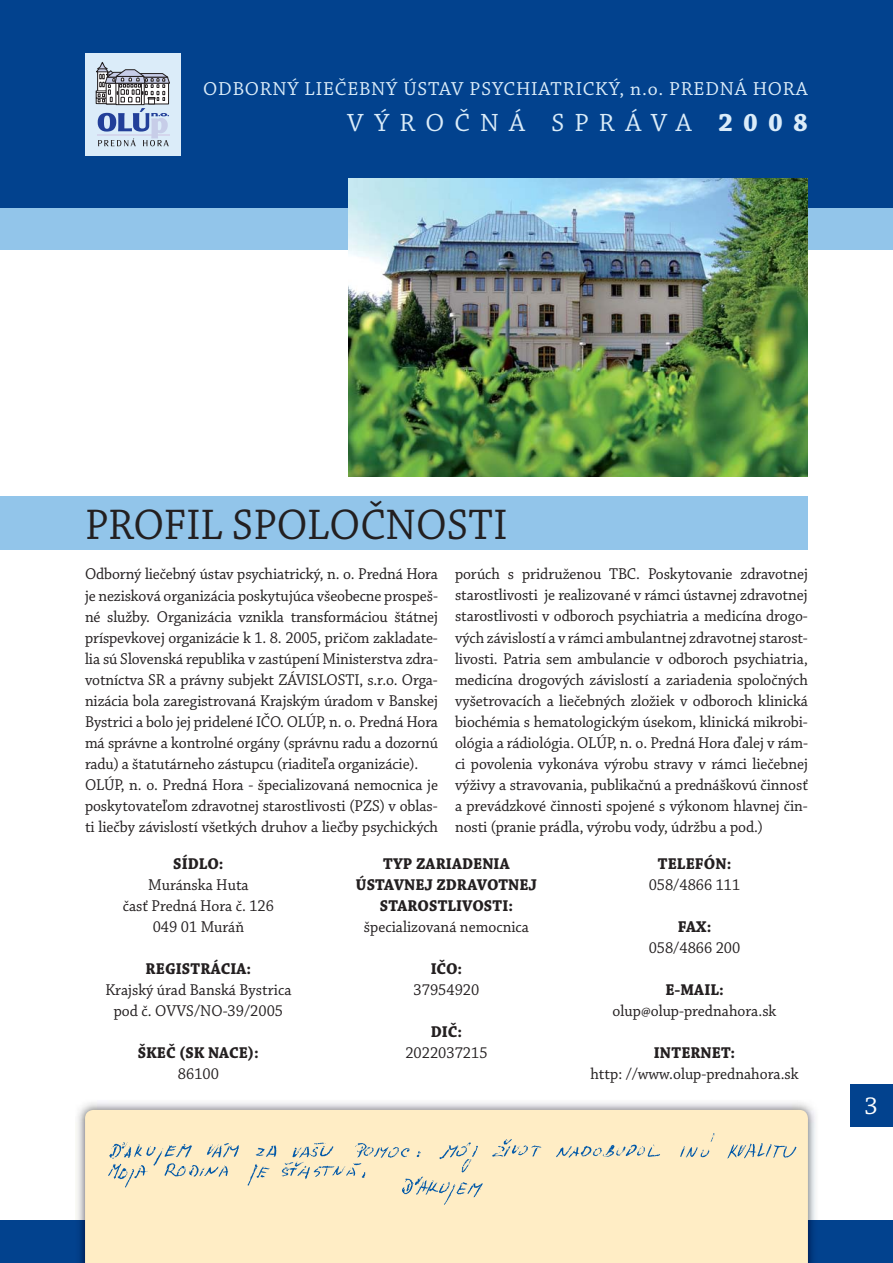
<style>
.page{position:relative;width:893px;height:1263px;background:#fff}
.page>*{position:absolute;margin:0;border:0;box-sizing:border-box;transform-origin:0 0}
.t1{font:45px "Chaparral Pro";color:#231f20;scale:.95 1}
.t2{font:26.25px "Chaparral Pro";letter-spacing:.39em;color:#dbecf9}
.t3{font:25.5px "Chaparral Pro";color:#fff}
.t4{font:19.8px "Chaparral Pro";letter-spacing:.04em;color:#dbecf9}
.t5{font:16.5px/21px "Chaparral Pro";letter-spacing:-.01em;color:#231f20;text-align:center;scale:.95 1}
.t6{font:700 16.5px/21px "Chaparral Pro";color:#231f20;text-align:center;scale:.95 1}
.s1{font-weight:700}
</style>
<div class="page">
<div style="left:0;top:0;width:893px;height:208px;background:#02428e"></div>
<div style="left:0;top:1221px;width:893px;height:42px;background:#02428e"></div>
<div style="left:0;top:208px;width:893px;height:41px;background:#92c5ea"></div>
<div style="left:850px;top:1084px;width:43px;height:43px;background:#02428e"></div>
<div style="left:85px;top:54px;width:96px;height:102px;background:#dbecf9"></div>
<svg style="left:96px;top:62px;width:74px;height:84px"></svg>
<div style="left:0;top:497px;width:808px;height:53px;background:#92c5ea"></div>
<img style="left:75px;top:1102px;width:743px;height:161px">
<div style="left:85px;top:1110px;width:723px;height:153px;background:#ffedc5"></div>
<img style="left:96px;top:1129px;width:708px;height:76px">
<img style="left:349px;top:179px;width:459px;height:297px">
<p class="t4" style="left:203px;top:80px;width:606px">ODBORNÝ LIEČEBNÝ ÚSTAV PSYCHIATRICKÝ, n.o. PREDNÁ HORA</p>
<h2 class="t2" style="left:347px;top:112px;width:462px">VÝROČNÁ SPRÁVA <span class="s1">2008</span></h2>
<h1 class="t1" style="left:85px;top:507px;width:446px">PROFIL SPOLOČNOSTI</h1>
<p class="t5" style="left:85px;top:565px;width:373px;text-align:left">Odborný liečebný ústav psychiatrický, n. o. Predná Hora je nezisková organizácia poskytujúca všeobecne prospeš&shy;né služby. Organizácia vznikla transformáciou štátnej príspevkovej organizácie k 1. 8. 2005, pričom zakladate&shy;lia sú Slovenská republika v zastúpení Ministerstva zdra&shy;votníctva SR a právny subjekt ZÁVISLOSTI, s.r.o. Orga&shy;nizácia bola zaregistrovaná Krajským úradom v Banskej Bystrici a bolo jej pridelené IČO. OLÚP, n. o. Predná Hora má správne a kontrolné orgány (správnu radu a dozornú radu) a štatutárneho zástupcu (riaditeľa organizácie).<br>OLÚP, n. o. Predná Hora - špecializovaná nemocnica je poskytovateľom zdravotnej starostlivosti (PZS) v oblas&shy;ti liečby závislostí všetkých druhov a liečby psychických</p>
<p class="t5" style="left:455px;top:565px;width:373px;text-align:justify">porúch s pridruženou TBC. Poskytovanie zdravotnej starostlivosti je realizované v rámci ústavnej zdravotnej starostlivosti v odboroch psychiatria a medicína drogo&shy;vých závislostí a v rámci ambulantnej zdravotnej starost&shy;livosti. Patria sem ambulancie v odboroch psychiatria, medicína drogových závislostí a zariadenia spoločných vyšetrovacích a liečebných zložiek v odboroch klinická biochémia s hematologickým úsekom, klinická mikrobi&shy;ológia a rádiológia. OLÚP, n. o. Predná Hora ďalej v rám&shy;ci povolenia vykonáva výrobu stravy v rámci liečebnej výživy a stravovania, publikačnú a prednáškovú činnosť a prevádzkové činnosti spojené s výkonom hlavnej čin&shy;nosti (pranie prádla, výrobu vody, údržbu a pod.)</p>
<p class="t6" style="left:173px;top:855px;width:54px">SÍDLO:</p>
<p class="t5" style="left:123px;top:876px;width:161px">Muránska Huta<br>časť Predná Hora č. 126<br>049 01 Muráň</p>
<p class="t6" style="left:146px;top:960px;width:113px">REGISTRÁCIA:</p>
<p class="t5" style="left:105px;top:981px;width:197px">Krajský úrad Banská Bystrica pod č. OVVS/NO-39/2005</p>
<p class="t6" style="left:138px;top:1044px;width:129px">ŠKEČ (SK NACE):</p>
<p class="t5" style="left:178px;top:1065px;width:45px">86100</p>
<p class="t6" style="left:658px;top:855px;width:79px">TELEFÓN:</p>
<p class="t5" style="left:649px;top:876px;width:98px">058/4866 111</p>
<p class="t6" style="left:678px;top:918px;width:37px">FAX:</p>
<p class="t5" style="left:649px;top:939px;width:98px">058/4866 200</p>
<p class="t6" style="left:665px;top:981px;width:63px">E-MAIL:</p>
<p class="t5" style="left:613px;top:1002px;width:174px">olup@olup-prednahora.sk</p>
<p class="t6" style="left:654px;top:1044px;width:87px">INTERNET:</p>
<p class="t5" style="left:590px;top:1065px;width:221px">http: //www.olup-prednahora.sk</p>
<p class="t6" style="left:356px;top:855px;width:192px">TYP ZARIADENIA<br>ÚSTAVNEJ ZDRAVOTNEJ<br>STAROSTLIVOSTI:</p>
<p class="t5" style="left:364px;top:918px;width:175px">špecializovaná nemocnica</p>
<p class="t6" style="left:431px;top:960px;width:35px">IČO:</p>
<p class="t5" style="left:414px;top:981px;width:71px">37954920</p>
<p class="t6" style="left:431px;top:1023px;width:34px">DIČ:</p>
<p class="t5" style="left:405px;top:1044px;width:88px">2022037215</p>
<h3 class="t3" style="left:864px;top:1096px;width:15px">3</h3>
</div>
